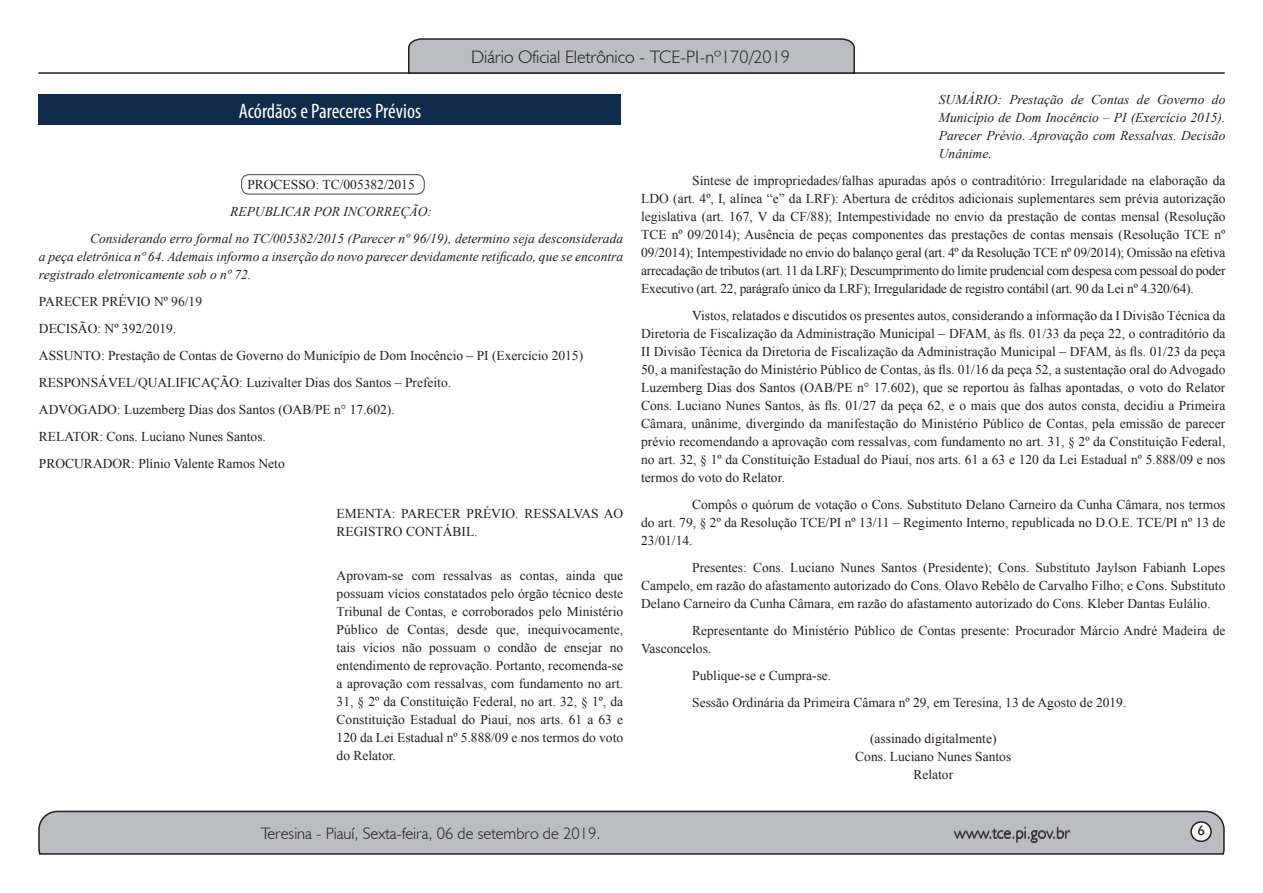
<style>
.page{position:relative;width:1263px;height:893px;background:#fff}
.page>*{position:absolute;margin:0;border:0;box-sizing:border-box;transform-origin:0 0}
.t1{font:condensed 21px "Myriad Pro";color:#fff}
.t2{font:300 18px "Humanist 521 BT";color:#231f20}
.t3{font:300 16.5px "Humanist 521 BT";color:#231f20}
.t4{font:15px "Estrangelo Edessa";color:#231f20}
.parag__12{font:13.5px/18px "Times New Roman";color:#231f20;text-align:justify}
.parag_70{font:13.5px/18px "Times New Roman";color:#231f20}
.parag__12-2{font:italic 13.5px/18px "Times New Roman";color:#231f20;text-align:justify}
.parag_70-2{font:italic 13.5px/18px "Times New Roman";color:#231f20;text-align:justify}
.assinatura_centraliz{font:13.5px "Times New Roman";color:#231f20}
</style>
<div class="page">
<svg style="left:38px;top:810px;width:1187px;height:45px;background:#b3b3b6"></svg>
<div style="left:1191px;top:822px;width:20px;height:19px;background:#fff;border-radius:50%"></div>
<div style="left:1190px;top:821px;width:22px;height:21px;border:2px solid #231f20;border-radius:50%"></div>
<hr style="left:38px;top:72px;width:1187px;height:2px;background:#231f20">
<svg style="left:407px;top:38px;width:449px;height:36px;background:#aeafb2"></svg>
<div style="left:39px;top:94px;width:582px;height:31px;background:#102c4d"></div>
<div style="left:241px;top:174px;width:184px;height:21px;border:1px solid #57585a;border-radius:8px"></div>
<h2 class="t2" style="left:471px;top:46px;width:320px">Diário Oficial Eletrônico - TCE-PI-nº170/2019</h2>
<p class="t1" style="left:239px;top:98px;width:184px">Acórdãos e Pareceres Prévios</p>
<p class="parag__12" style="left:247px;top:176px;width:169px">PROCESSO: TC/005382/2015</p>
<p class="parag__12-2" style="left:230px;top:203px;width:203px">REPUBLICAR POR INCORREÇÃO:</p>
<p class="parag__12-2" style="left:39px;top:230px;width:586px;text-indent:51px">Considerando erro formal no TC/005382/2015 (Parecer nº 96/19), determino seja desconsiderada a peça eletrônica nº 64. Ademais informo a inserção do novo parecer devidamente retificado, que se encontra registrado eletronicamente sob o nº 72.</p>
<p class="parag__12" style="left:39px;top:293px;width:165px">PARECER PRÉVIO Nº 96/19</p>
<p class="parag__12" style="left:39px;top:320px;width:139px">DECISÃO: Nº 392/2019.</p>
<p class="parag__12" style="left:39px;top:347px;width:546px">ASSUNTO: Prestação de Contas de Governo do Município de Dom Inocêncio – PI (Exercício 2015)</p>
<p class="parag__12" style="left:39px;top:374px;width:414px">RESPONSÁVEL/QUALIFICAÇÃO: Luzivalter Dias dos Santos – Prefeito.</p>
<p class="parag__12" style="left:39px;top:401px;width:357px">ADVOGADO: Luzemberg Dias dos Santos (OAB/PE n° 17.602).</p>
<p class="parag__12" style="left:39px;top:428px;width:228px">RELATOR: Cons. Luciano Nunes Santos.</p>
<p class="parag__12" style="left:39px;top:455px;width:247px">PROCURADOR: Plínio Valente Ramos Neto</p>
<p class="parag_70" style="left:337px;top:504px;width:288px">EMENTA: PARECER PRÉVIO. RESSALVAS AO<br>REGISTRO CONTÁBIL.</p>
<p class="parag_70" style="left:337px;top:566px;width:288px;text-align:justify">Aprovam-se com ressalvas as contas, ainda que possuam vícios constatados pelo órgão técnico deste Tribunal de Contas, e corroborados pelo Ministério Público de Contas, desde que, inequivocamente, tais vícios não possuam o condão de ensejar no entendimento de reprovação. Portanto, recomenda-se a aprovação com ressalvas, com fundamento no art.<br>31, § 2º da Constituição Federal, no art. 32, § 1º, da Constituição Estadual do Piauí, nos arts. 61 a 63 e 120 da Lei Estadual nº 5.888/09 e nos termos do voto do Relator.</p>
<p class="parag_70-2" style="left:939px;top:90px;width:288px">SUMÁRIO: Prestação de Contas de Governo do Município de Dom Inocêncio – PI (Exercício 2015).<br>Parecer Prévio. Aprovação com Ressalvas. Decisão Unânime.</p>
<p class="parag__12" style="left:641px;top:171px;width:586px;text-indent:51px">Síntese de impropriedades/falhas apuradas após o contraditório: Irregularidade na elaboração da LDO (art. 4º, I, alínea “e” da LRF): Abertura de créditos adicionais suplementares sem prévia autorização legislativa (art. 167, V da CF/88); Intempestividade no envio da prestação de contas mensal (Resolução TCE nº 09/2014); Ausência de peças componentes das prestações de contas mensais (Resolução TCE nº 09/2014); Intempestividade no envio do balanço geral (art. 4º da Resolução TCE nº 09/2014); Omissão na efetiva arrecadação de tributos (art. 11 da LRF); Descumprimento do limite prudencial com despesa com pessoal do poder Executivo (art. 22, parágrafo único da LRF); Irregularidade de registro contábil (art. 90 da Lei nº 4.320/64).</p>
<p class="parag__12" style="left:641px;top:306px;width:586px;text-indent:51px">Vistos, relatados e discutidos os presentes autos, considerando a informação da I Divisão Técnica da Diretoria de Fiscalização da Administração Municipal – DFAM, às fls. 01/33 da peça 22, o contraditório da II Divisão Técnica da Diretoria de Fiscalização da Administração Municipal – DFAM, às fls. 01/23 da peça 50, a manifestação do Ministério Público de Contas, às fls. 01/16 da peça 52, a sustentação oral do Advogado Luzemberg Dias dos Santos (OAB/PE n° 17.602), que se reportou às falhas apontadas, o voto do Relator Cons. Luciano Nunes Santos, às fls. 01/27 da peça 62, e o mais que dos autos consta, decidiu a Primeira Câmara, unânime, divergindo da manifestação do Ministério Público de Contas, pela emissão de parecer prévio recomendando a aprovação com ressalvas, com fundamento no art. 31, § 2º da Constituição Federal, no art. 32, § 1º da Constituição Estadual do Piauí, nos arts. 61 a 63 e 120 da Lei Estadual nº 5.888/09 e nos termos do voto do Relator.</p>
<p class="parag__12" style="left:641px;top:495px;width:586px;text-indent:51px">Compôs o quórum de votação o Cons. Substituto Delano Carneiro da Cunha Câmara, nos termos do art. 79, § 2º da Resolução TCE/PI nº 13/11 – Regimento Interno, republicada no D.O.E. TCE/PI nº 13 de 23/01/14.</p>
<p class="parag__12" style="left:641px;top:558px;width:586px;text-indent:51px">Presentes: Cons. Luciano Nunes Santos (Presidente); Cons. Substituto Jaylson Fabianh Lopes Campelo, em razão do afastamento autorizado do Cons. Olavo Rebêlo de Carvalho Filho; e Cons. Substituto Delano Carneiro da Cunha Câmara, em razão do afastamento autorizado do Cons. Kleber Dantas Eulálio.</p>
<p class="parag__12" style="left:641px;top:621px;width:586px;text-indent:51px">Representante do Ministério Público de Contas presente: Procurador Márcio André Madeira de<br>Vasconcelos.</p>
<p class="parag__12" style="left:692px;top:666px;width:141px">Publique-se e Cumpra-se.</p>
<p class="parag__12" style="left:692px;top:693px;width:436px">Sessão Ordinária da Primeira Câmara nº 29, em Teresina, 13 de Agosto de 2019.</p>
<p class="assinatura_centraliz" style="left:870px;top:729px;width:128px">(assinado digitalmente)</p>
<p class="assinatura_centraliz" style="left:855px;top:747px;width:157px">Cons. Luciano Nunes Santos</p>
<p class="assinatura_centraliz" style="left:913px;top:765px;width:41px">Relator</p>
<p class="t3" style="left:261px;top:823px;width:341px">Teresina - Piauí, Sexta-feira, 06 de setembro de 2019.</p>
<p class="t3" style="left:954px;top:822px;width:117px">www.tce.pi.gov.br</p>
<p class="t4" style="left:1197px;top:823px;width:9px">6</p>
</div>
